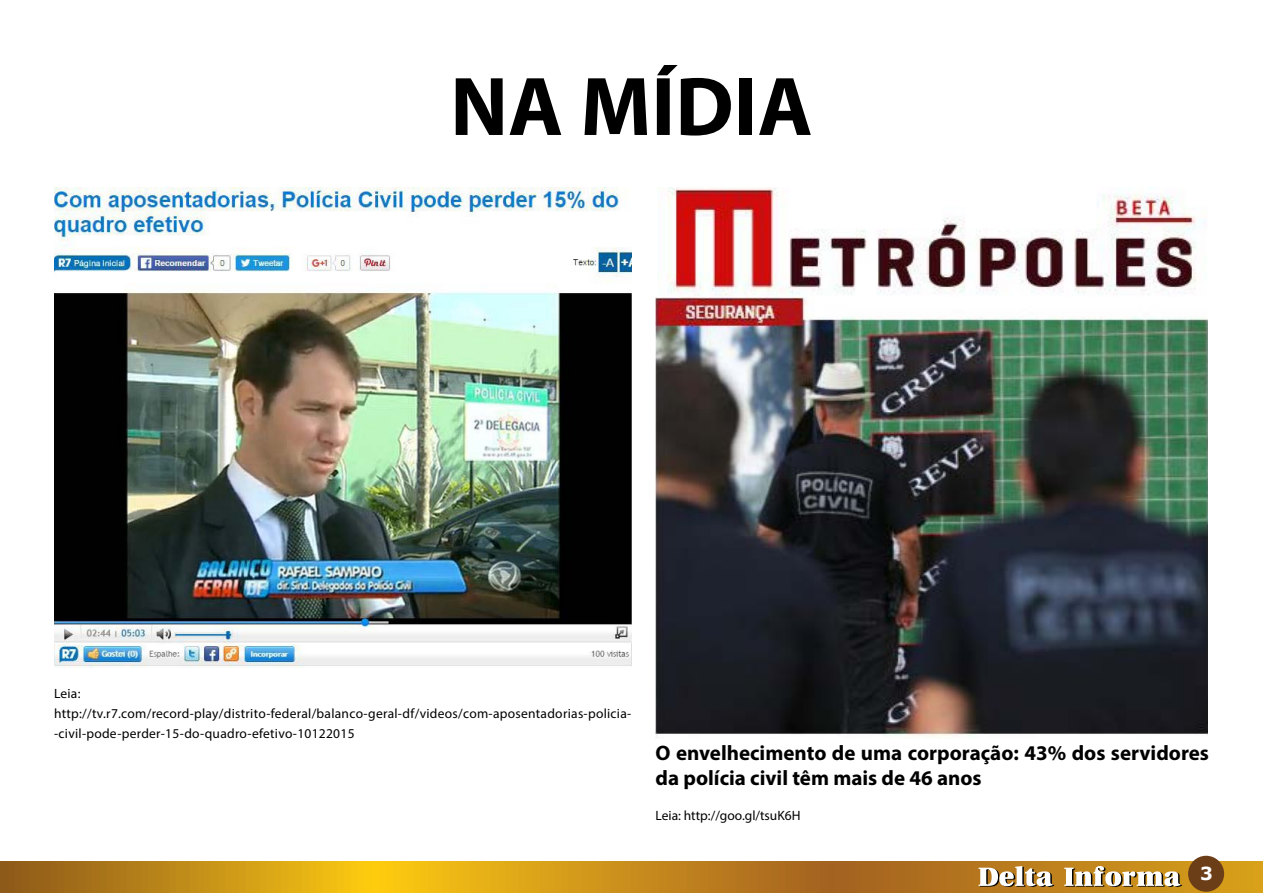
<style>
.page{position:relative;width:1263px;height:893px;background:#fff}
.page>*{position:absolute;margin:0;border:0;box-sizing:border-box;transform-origin:0 0}
.t1{font:700 84px "Myriad Pro";color:#000}
.t2{font:700 21px/25.2px "Myriad Pro";color:#000}
.t3{font:700 18px "Verdana";color:#fff}
.t4{font:13.5px/20.2px "Myriad Pro";letter-spacing:.02em;color:#000}
.t5{font:13.5px "Myriad Pro";color:#000}
</style>
<div class="page">
<svg style="left:0;top:861px;width:1263px;height:32px;background:#c58c19"></svg>
<svg style="left:978px;top:866px;width:76px;height:21px"></svg>
<svg style="left:1064px;top:866px;width:118px;height:21px"></svg>
<div style="left:1188px;top:856px;width:36px;height:36px;background:#6c3e18;border-radius:50%"></div>
<img style="left:658px;top:187px;width:538px;height:108px">
<img style="left:54px;top:187px;width:578px;height:481px">
<img style="left:655px;top:297px;width:553px;height:441px">
<h1 class="t1" style="left:450px;top:52px;width:364px">NA MÍDIA</h1>
<p class="t4" style="left:54px;top:683px;width:579px">Leia: http://tv.r7.com/record-play/distrito-federal/balanco-geral-df/videos/com-aposentadorias-policia--civil-pode-perder-15-do-quadro-efetivo-10122015</p>
<h2 class="t2" style="left:655px;top:740px;width:555px">O envelhecimento de uma corporação: 43% dos servidores da polícia civil têm mais de 46 anos</h2>
<p class="t5" style="left:655px;top:807px;width:146px">Leia: http://goo.gl/tsuK6H</p>
<h3 class="t3" style="left:1200px;top:861px;width:14px">3</h3>
</div>
